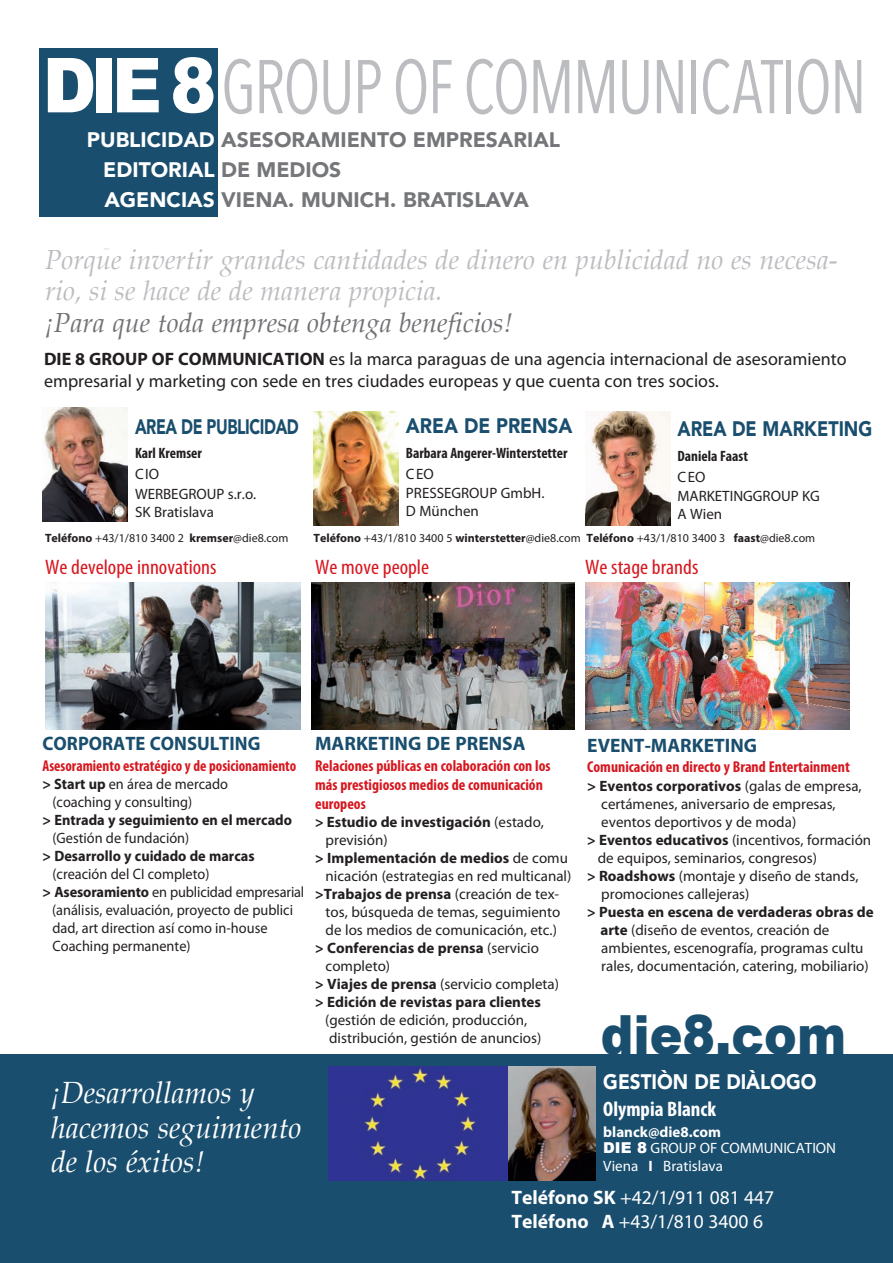
<style>
.page{position:relative;width:893px;height:1263px;background:#fff}
.page>*{position:absolute;margin:0;border:0;box-sizing:border-box;transform-origin:0 0}
.t1{font:75.15px "Avenir Next Condensed";letter-spacing:-.025em;color:#bcbdc0;scale:.86 1}
.t2{font:900 54px "Arial";color:#1a4e6e;scale:.91 1}
.t3{font:italic 30px/34.5px "Palatino";color:#fff}
.t4{font:italic 27px/31.5px "Palatino";color:#bcbdc0}
.t5{font:italic 27px "Palatino";color:#717275}
.t6{font:900 21px/30px "Avenir";color:#757679}
.t7{font:condensed 21px "Myriad Pro";color:#d7171f;scale:1.05 1}
.t8{font:900 21px "Avenir";letter-spacing:-.025em;color:#1a4e6e;scale:.75 1}
.t9{font:900 21px "Avenir";color:#fff;scale:.9 1}
.t10{font:900 21px "Avenir";color:#1a4e6e;scale:.85 1}
.t11{font:700 condensed 21px "Myriad Pro";color:#fff}
.t12{font:900 21px "Avenir";color:#1a4e6e;scale:.9 1}
.t13{font:19.5px/23.4px "Myriad Pro";color:#fff}
.t14{font:700 19.5px "Myriad Pro";color:#1a4e6e}
.t15{font:700 19.5px "Myriad Pro";color:#1a4e6e;scale:.96 1}
.t16{font:18px/22.5px "Myriad Pro";color:#231f20}
.t17{font:700 condensed 15.75px/18.9px "Myriad Pro";color:#d7171f}
.t18{font:700 condensed 15.75px "Myriad Pro";color:#d7171f;scale:.96 1}
.t19{font:15px/18.6px "Myriad Pro";color:#231f20}
.t20{font:15px/18px "Myriad Pro";color:#231f20;scale:.96 1}
.t21{font:700 15px "Myriad Pro";color:#231f20;scale:.96 1}
.t22{font:15px/15.8px "Myriad Pro";color:#fff}
.t23{font:700 condensed 15px "Myriad Pro";color:#231f20}
.t24{font:700 15px "Myriad Pro";color:#231f20}
.t25{font:12px "Myriad Pro";color:#231f20}
.s1{font-family:"Arial";font-weight:900;font-size:75.9px;color:#fff}
.s2{color:#fff}
.s3{font-weight:700}
.s4{font-weight:400}
.s5{font-family:"Arial";font-weight:900}
</style>
<div class="page">
<div style="left:40px;top:48px;width:178px;height:169px;background:#1a4e6e"></div>
<img style="left:43px;top:408px;width:85px;height:114px">
<img style="left:313px;top:412px;width:85px;height:114px">
<img style="left:585px;top:412px;width:85px;height:114px">
<img style="left:45px;top:582px;width:255px;height:147px">
<img style="left:312px;top:582px;width:262px;height:147px">
<img style="left:585px;top:582px;width:264px;height:147px">
<div style="left:0;top:1054px;width:893px;height:209px;background:#1a4e6e"></div>
<img style="left:328px;top:1067px;width:268px;height:114px">
<h1 class="t1" style="left:43px;top:38px;width:960px"><span class="s1">DIE8</span>GROUP OF COMMUNICATION</h1>
<h3 class="t6" style="left:103px;top:126px;width:458px;text-indent:-16px"><span class="s2">PUBLICIDAD</span> ASESORAMIENTO EMPRESARIAL<br><span class="s2">EDITORIAL</span> DE MEDIOS<br><span class="s2">AGENCIAS</span> VIENA. MUNICH. BRATISLAVA</h3>
<h3 class="t4" style="left:45px;top:246px;width:794px">Porque invertir grandes cantidades de dinero en publicidad no es necesa&shy;rio, si se hace de de manera propicia.</h3>
<h3 class="t5" style="left:45px;top:310px;width:469px">¡Para que toda empresa obtenga beneficios!</h3>
<p class="t16" style="left:44px;top:349px;width:804px"><span class="s3">DIE 8 GROUP OF COMMUNICATION</span> es la marca paraguas de una agencia internacional de asesoramiento empresarial y marketing con sede en tres ciudades europeas y que cuenta con tres socios.</p>
<h3 class="t8" style="left:135px;top:413px;width:220px">AREA DE PUBLICIDAD</h3>
<p class="t23" style="left:135px;top:448px;width:68px">Karl Kremser</p>
<p class="t19" style="left:135px;top:466px;width:123px">CIO<br>WERBEGROUP s.r.o.<br>SK Bratislava</p>
<h3 class="t12" style="left:406px;top:412px;width:186px">AREA DE PRENSA</h3>
<p class="t23" style="left:406px;top:447px;width:163px">Barbara Angerer-Winterstetter</p>
<p class="t19" style="left:406px;top:465px;width:140px">CEO<br>PRESSEGROUP GmbH.<br>D München</p>
<h3 class="t10" style="left:677px;top:415px;width:231px">AREA DE MARKETING</h3>
<p class="t23" style="left:677px;top:450px;width:72px">Daniela Faast</p>
<p class="t19" style="left:677px;top:468px;width:144px">CEO<br>MARKETINGGROUP KG<br>A Wien</p>
<p class="t25" style="left:45px;top:533px;width:245px"><span class="s3">Teléfono</span> +43/1/810 3400 2 <span class="s3">kremser</span>@die8.com</p>
<p class="t25" style="left:314px;top:533px;width:503px"><span class="s3">Teléfono</span> +43/1/810 3400 5 <span class="s3">winterstetter</span>@die8.com <span class="s3">Teléfono</span> +43/1/810 3400 3 <span class="s3">faast</span>@die8.com</p>
<h3 class="t7" style="left:45px;top:559px;width:165px">We develope innovations</h3>
<h3 class="t7" style="left:315px;top:559px;width:110px">We move people</h3>
<h3 class="t7" style="left:585px;top:559px;width:109px">We stage brands</h3>
<h3 class="t15" style="left:43px;top:736px;width:228px">CORPORATE CONSULTING</h3>
<p class="t18" style="left:43px;top:760px;width:266px">Asesoramiento estratégico y de posicionamiento</p>
<p class="t20" style="left:53px;top:776px;width:184px;text-indent:-10px"><span class="s3">&gt; Start up</span> en área de mercado (coaching y consulting)</p>
<p class="t21" style="left:43px;top:814px;width:261px">&gt; Entrada y seguimiento en el mercado</p>
<p class="t20" style="left:53px;top:830px;width:144px">(Gestión de fundación)</p>
<p class="t21" style="left:43px;top:850px;width:222px">&gt; Desarrollo y cuidado de marcas</p>
<p class="t20" style="left:53px;top:866px;width:165px">(creación del CI completo)</p>
<p class="t20" style="left:43px;top:884px;width:274px"><span class="s3">&gt; Asesoramiento</span> en publicidad empresarial</p>
<p class="t20" style="left:52px;top:902px;width:252px">(análisis, evaluación, proyecto de publici</p>
<p class="t20" style="left:53px;top:920px;width:225px">dad, art direction así como in-house</p>
<p class="t20" style="left:53px;top:938px;width:145px">Coaching permanente)</p>
<h3 class="t3" style="left:51px;top:1078px;width:252px">¡Desarrollamos y hacemos seguimiento de los éxitos!</h3>
<h3 class="t14" style="left:315px;top:736px;width:212px">MARKETING DE PRENSA</h3>
<p class="t17" style="left:315px;top:757px;width:237px">Relaciones públicas en colaboración con los más prestigiosos medios de comunicación europeos</p>
<p class="t21" style="left:315px;top:816px;width:240px">&gt; Estudio de investigación <span class="s4">(estado,</span></p>
<p class="t19" style="left:326px;top:832px;width:63px">previsión)</p>
<p class="t21" style="left:315px;top:852px;width:265px">&gt; Implementación de medios <span class="s4">de comu</span></p>
<p class="t19" style="left:326px;top:868px;width:247px">nicación (estrategias en red multicanal)</p>
<p class="t21" style="left:315px;top:888px;width:256px">&gt;Trabajos de prensa <span class="s4">(creación de tex-</span></p>
<p class="t19" style="left:326px;top:904px;width:236px">tos, búsqueda de temas, seguimiento</p>
<p class="t19" style="left:326px;top:922px;width:233px">de los medios de comunicación, etc.)</p>
<p class="t21" style="left:315px;top:942px;width:235px">&gt; Conferencias de prensa <span class="s4">(servicio</span></p>
<p class="t19" style="left:326px;top:958px;width:66px">completo)</p>
<p class="t19" style="left:315px;top:976px;width:245px"><span class="s3">&gt; Viajes de prensa</span> (servicio completa)</p>
<p class="t21" style="left:315px;top:996px;width:237px">&gt; Edición de revistas para clientes</p>
<p class="t19" style="left:325px;top:1012px;width:218px;line-height:18px">(gestión de edición, producción, distribución, gestión de anuncios)</p>
<h3 class="t14" style="left:587px;top:738px;width:171px">EVENT-MARKETING</h3>
<p class="t17" style="left:587px;top:759px;width:264px">Comunicación en directo y Brand Entertainment</p>
<p class="t24" style="left:587px;top:780px;width:276px">&gt; Eventos corporativos <span class="s4">(galas de empresa,</span></p>
<p class="t19" style="left:601px;top:795px;width:236px">certámenes, aniversario de empresas,</p>
<p class="t19" style="left:601px;top:813px;width:196px">eventos deportivos y de moda)</p>
<p class="t19" style="left:587px;top:831px;width:285px"><span class="s3">&gt; Eventos educativos</span> (incentivos, formación</p>
<p class="t19" style="left:598px;top:849px;width:221px">de equipos, seminarios, congresos)</p>
<p class="t19" style="left:587px;top:867px;width:273px"><span class="s3">&gt; Roadshows</span> (montaje y diseño de stands,</p>
<p class="t19" style="left:601px;top:885px;width:150px">promociones callejeras)</p>
<p class="t19" style="left:601px;top:904px;width:275px;line-height:18px;text-indent:-13px"><span class="s3">&gt; Puesta en escena de verdaderas obras de arte</span> (diseño de eventos, creación de ambientes, escenografía, programas cultu rales, documentación, catering, mobiliario)</p>
<h2 class="t2" style="left:601px;top:995px;width:271px">die8.com</h2>
<h3 class="t9" style="left:603px;top:1068px;width:238px">GESTIÒN DE DIÀLOGO</h3>
<h3 class="t11" style="left:603px;top:1102px;width:114px">Olympia Blanck</h3>
<p class="t22" style="left:603px;top:1125px;width:234px"><span class="s3">blanck@die8.com<br></span><span class="s5">DIE 8</span> GROUP OF COMMUNICATION</p>
<p class="t22" style="left:603px;top:1159px;width:121px">Viena <span class="s3">I</span> Bratislava</p>
<h3 class="t13" style="left:511px;top:1187px;width:264px"><span class="s3">Teléfono SK</span> +42/1/911 081 447<br><span class="s3">Teléfono A</span> +43/1/810 3400 6</h3>
</div>
